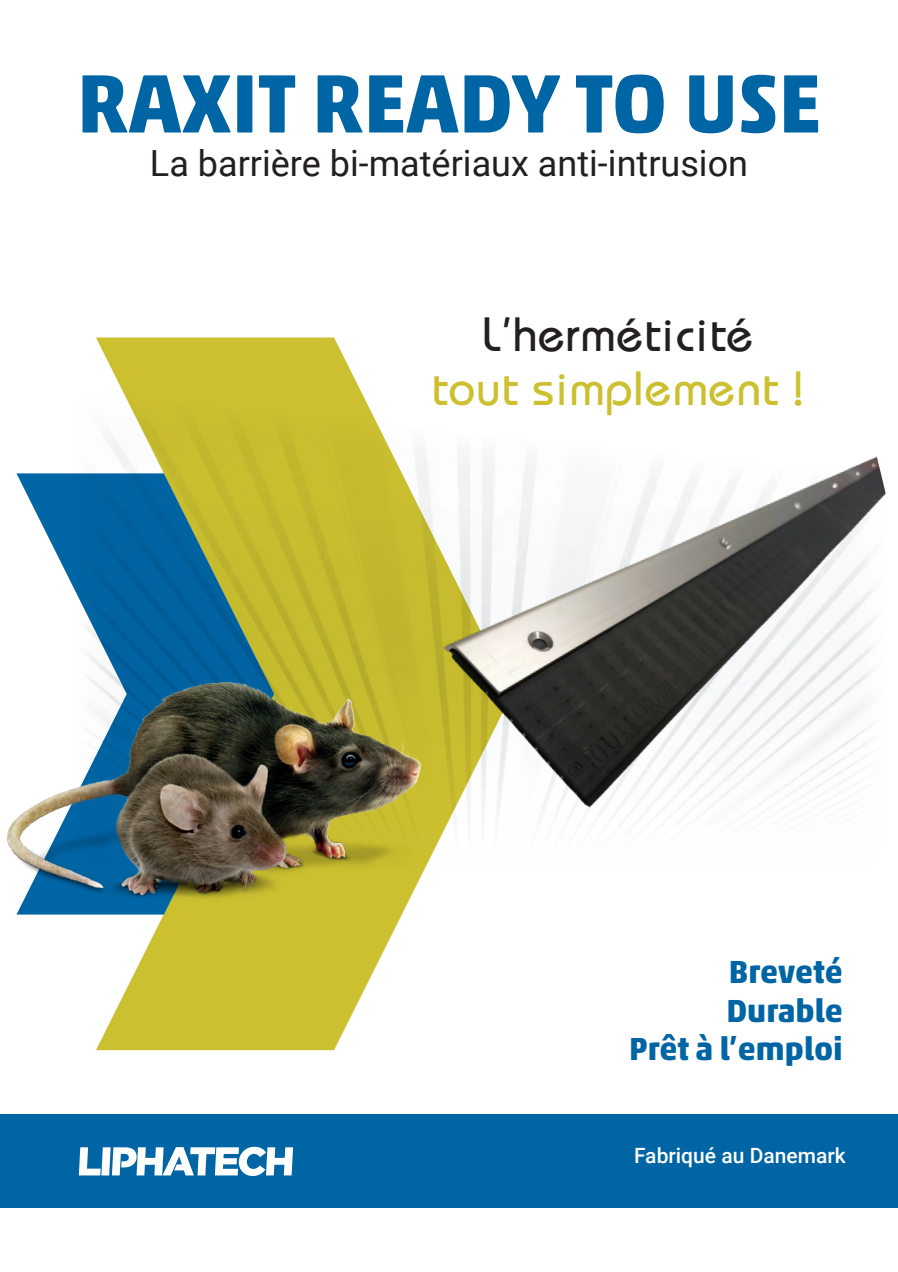
<style>
.page{position:relative;width:898px;height:1272px;background:#fff}
.page>*{position:absolute;margin:0;border:0;box-sizing:border-box;transform-origin:0 0}
.t1{font:700 84px "Akko Pro";color:#0065a4}
.t2{font:48px/54px "Bauhaus";letter-spacing:.02em;color:#ccc030;text-align:center}
.t3{font:36px "Roboto";color:#231f20}
.t4{font:700 32.4px "Akko Pro";color:#0065a4}
.t5{font:500 21px "Roboto";color:#fff}
.s1{color:#231f20}
</style>
<div class="page">
<svg style="left:96px;top:337px;width:295px;height:713px;fill:#ccc030"></svg>
<svg style="left:16px;top:473px;width:62px;height:441px"></svg>
<img style="left:78px;top:393px;width:348px;height:543px">
<img style="left:6px;top:665px;width:420px;height:243px">
<div style="left:0;top:1114px;width:897px;height:93px;background:#0065a4"></div>
<svg style="left:79px;top:1146px;width:214px;height:29px"></svg>
<img style="left:378px;top:454px;width:508px;height:415px">
<p class="t1" style="left:77px;top:52px;width:745px">RAXIT READY TO USE</p>
<p class="t3" style="left:150px;top:138px;width:599px">La barrière bi-matériaux anti-intrusion</p>
<p class="t2" style="left:431px;top:307px;width:373px"><span class="s1">L’herméticité<br></span>tout simplement !</p>
<p class="t4" style="left:728px;top:951px;width:116px">Breveté</p>
<p class="t4" style="left:726px;top:990px;width:118px">Durable</p>
<p class="t4" style="left:629px;top:1029px;width:215px">Prêt à l’emploi</p>
<p class="t5" style="left:634px;top:1140px;width:213px">Fabriqué au Danemark</p>
</div>
